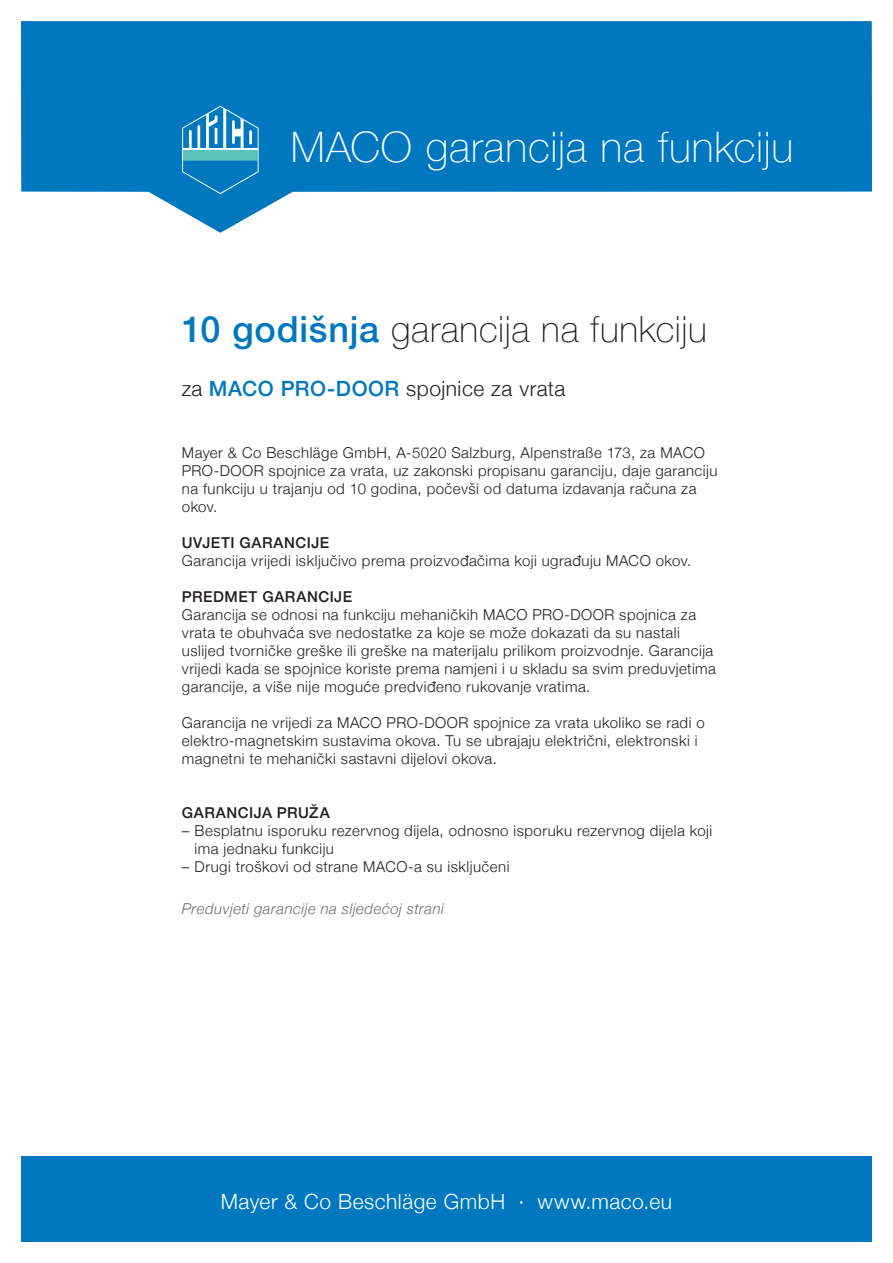
<style>
.page{position:relative;width:893px;height:1263px;background:#fff}
.page>*{position:absolute;margin:0;border:0;box-sizing:border-box;transform-origin:0 0}
.t1{font:100 42px "Helvetica Neue";letter-spacing:.02em;color:#fff}
.t2{font:100 36px "Helvetica Neue";letter-spacing:.02em;color:#231f20}
.t3{font:300 21px "Helvetica Neue";letter-spacing:.025em;color:#fff}
.t4{font:300 21px "Helvetica Neue";letter-spacing:.025em;color:#231f20}
.t5{font:300 15px/18px "Helvetica Neue";letter-spacing:.03em;color:#231f20}
.t6{font:500 15px "Helvetica Neue";letter-spacing:.035em;color:#231f20}
.t7{font:italic 300 15px "Helvetica Neue";letter-spacing:.03em;color:#6c6d70}
.s1{font-weight:500;color:#0078c0}
</style>
<div class="page">
<svg style="left:21px;top:21px;width:851px;height:212px;fill:#0078c0"></svg>
<div style="left:21px;top:1157px;width:851px;height:85px;background:#0078c0"></div>
<svg style="left:182px;top:106px;width:77px;height:88px;background:#3195c9"></svg>
<h1 class="t1" style="left:291px;top:115px;width:504px">MACO garancija na funkciju</h1>
<h2 class="t2" style="left:182px;top:302px;width:526px"><span class="s1">10 godišnja</span> garancija na funkciju</h2>
<h3 class="t4" style="left:182px;top:371px;width:385px">za <span class="s1">MACO PRO-DOOR</span> spojnice za vrata</h3>
<p class="t5" style="left:182px;top:442px;width:537px">Mayer &amp; Co Beschläge GmbH, A-5020 Salzburg, Alpenstraße 173, za MACO PRO-DOOR spojnice za vrata, uz zakonski propisanu garanciju, daje garanciju na funkciju u trajanju od 10 godina, počevši od datuma izdavanja računa za okov.</p>
<p class="t6" style="left:182px;top:530px;width:149px">UVJETI GARANCIJE</p>
<p class="t5" style="left:182px;top:550px;width:511px">Garancija vrijedi isključivo prema proizvođačima koji ugrađuju MACO okov.</p>
<p class="t6" style="left:182px;top:584px;width:172px">PREDMET GARANCIJE</p>
<p class="t5" style="left:182px;top:604px;width:536px">Garancija se odnosi na funkciju mehaničkih MACO PRO-DOOR spojnica za vrata te obuhvaća sve nedostatke za koje se može dokazati da su nastali uslijed tvorničke greške ili greške na materijalu prilikom proizvodnje. Garancija vrijedi kada se spojnice koriste prema namjeni i u skladu sa svim preduvjetima garancije, a više nije moguće predviđeno rukovanje vratima.</p>
<p class="t5" style="left:182px;top:712px;width:524px">Garancija ne vrijedi za MACO PRO-DOOR spojnice za vrata ukoliko se radi o elektro-magnetskim sustavima okova. Tu se ubrajaju električni, elektronski i magnetni te mehanički sastavni dijelovi okova.</p>
<p class="t6" style="left:182px;top:800px;width:149px">GARANCIJA PRUŽA</p>
<p class="t5" style="left:195px;top:820px;width:519px;text-indent:-13px">– Besplatnu isporuku rezervnog dijela, odnosno isporuku rezervnog dijela koji ima jednaku funkciju</p>
<p class="t5" style="left:182px;top:856px;width:329px">– Drugi troškovi od strane MACO-a su isključeni</p>
<p class="t7" style="left:182px;top:896px;width:264px">Preduvjeti garancije na sljedećoj strani</p>
<h3 class="t3" style="left:221px;top:1185px;width:453px">Mayer &amp; Co Beschläge GmbH · www.maco.eu</h3>
</div>
